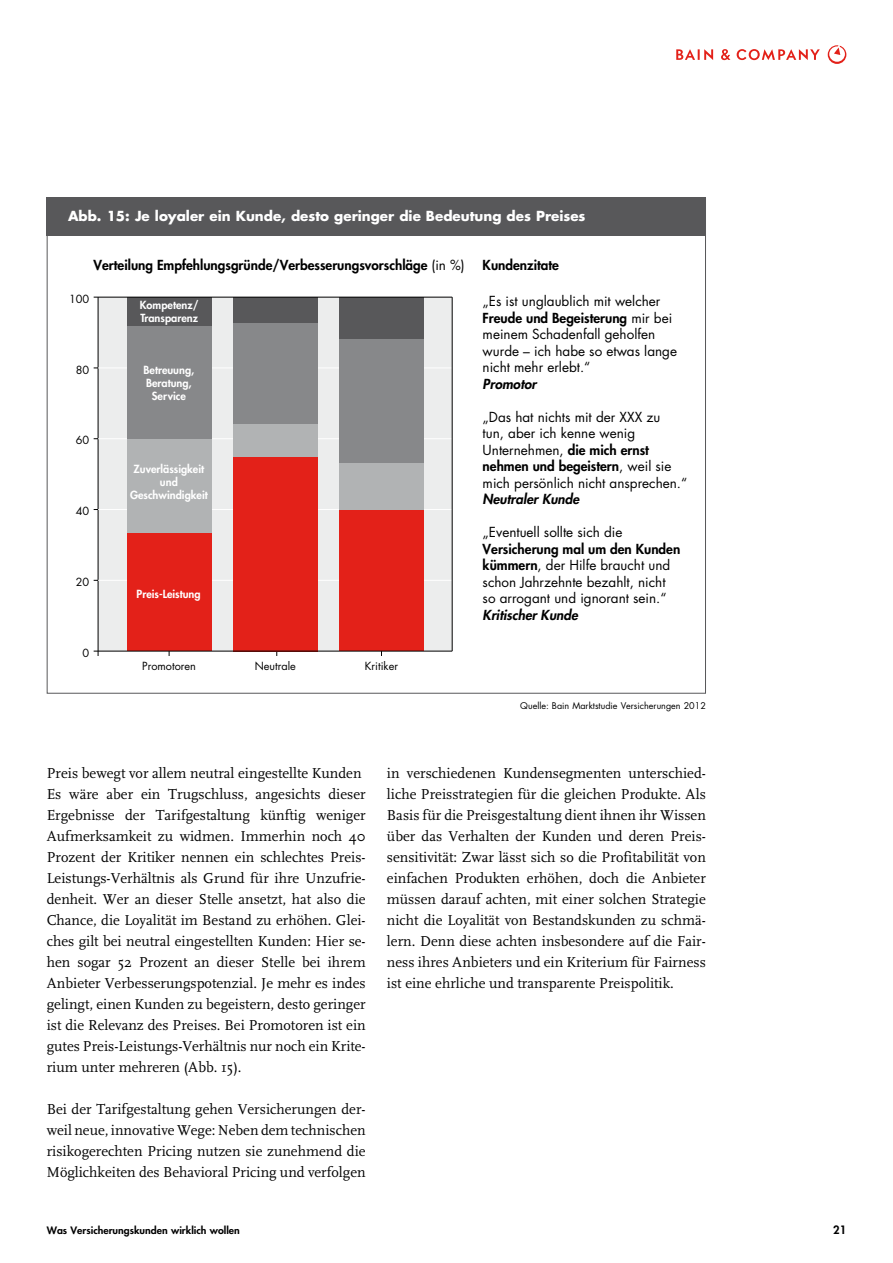
<style>
.page{position:relative;width:893px;height:1263px;background:#fff}
.page>*{position:absolute;margin:0;border:0;box-sizing:border-box;transform-origin:0 0}
.t1{font:15px/21px "Scala";color:#000;text-align:justify}
.t2{font:13.5px/16.5px "Futura";color:#000}
.t3{font:800 13.5px "Futura";color:#000}
.t4{font:700 13.5px "Futura";color:#fff}
.t5{font:italic 800 13.5px "Futura";color:#000}
.t6{font:800 11.25px "Futura";color:#000}
.t7{font:800 10.95px/13px "Futura";color:#fff;text-align:center}
.t8{font:10.95px "Futura";color:#000}
.t9{font:800 10.05px "Futura";color:#000;scale:1.05 1}
.t10{font:9px "Futura";color:#000}
.s1{font-weight:400}
.s2{font-weight:800}
</style>
<div class="page">
<svg style="left:676px;top:49px;width:37px;height:11px"></svg>
<svg style="left:721px;top:49px;width:9px;height:11px"></svg>
<svg style="left:737px;top:49px;width:83px;height:11px"></svg>
<svg style="left:828px;top:45px;width:18px;height:19px"></svg>
<div style="left:47px;top:198px;width:659px;height:38px;background:#58585a"></div>
<div style="left:98px;top:297px;width:354px;height:354px;background:#eceded"></div>
<div style="left:127px;top:297px;width:84px;height:29px;background:#58585a"></div>
<hr style="left:98px;top:297px;width:1px;height:359px;background:#000">
<hr style="left:98px;top:367px;width:354px;height:1px;background:#fff">
<hr style="left:98px;top:438px;width:354px;height:1px;background:#fff">
<hr style="left:98px;top:509px;width:354px;height:1px;background:#fff">
<hr style="left:98px;top:580px;width:354px;height:1px;background:#fff">
<hr style="left:452px;top:297px;width:1px;height:354px;background:#000">
<div style="left:127px;top:532px;width:84px;height:119px;background:#e32119"></div>
<div style="left:127px;top:439px;width:84px;height:93px;background:#b1b3b4"></div>
<div style="left:127px;top:326px;width:84px;height:113px;background:#87888a"></div>
<div style="left:233px;top:457px;width:84px;height:194px;background:#e32119"></div>
<div style="left:233px;top:424px;width:84px;height:33px;background:#b1b3b4"></div>
<div style="left:233px;top:297px;width:84px;height:26px;background:#58585a"></div>
<div style="left:233px;top:323px;width:84px;height:101px;background:#87888a"></div>
<div style="left:339px;top:509px;width:84px;height:142px;background:#e32119"></div>
<div style="left:339px;top:463px;width:84px;height:46px;background:#b1b3b4"></div>
<div style="left:339px;top:338px;width:84px;height:125px;background:#87888a"></div>
<div style="left:339px;top:297px;width:84px;height:41px;background:#58585a"></div>
<hr style="left:94px;top:651px;width:358px;height:1px;background:#000">
<hr style="left:94px;top:297px;width:358px;height:1px;background:#000">
<p class="t4" style="left:68px;top:207px;width:519px">Abb. 15: Je loyaler ein Kunde, desto geringer die Bedeutung des Preises</p>
<p class="t3" style="left:94px;top:256px;width:373px">Verteilung Empfehlungsgründe/Verbesserungsvorschläge <span class="s1">(in %)</span></p>
<p class="t3" style="left:483px;top:256px;width:78px">Kundenzitate</p>
<p class="t8" style="left:69px;top:292px;width:22px">100</p>
<p class="t8" style="left:76px;top:362px;width:15px">80</p>
<p class="t8" style="left:76px;top:433px;width:15px">60</p>
<p class="t8" style="left:76px;top:504px;width:15px">40</p>
<p class="t8" style="left:76px;top:575px;width:15px">20</p>
<p class="t8" style="left:83px;top:646px;width:8px">0</p>
<p class="t7" style="left:140px;top:299px;width:60px;line-height:12.5px;text-align:left">Kompetenz/<br>Transparenz</p>
<p class="t2" style="left:483px;top:293px;width:196px">„Es ist unglaublich mit welcher<br><span class="s2">Freude und Begeisterung</span> mir bei meinem Schadenfall geholfen wurde – ich habe so etwas lange nicht mehr erlebt.“</p>
<p class="t5" style="left:483px;top:375px;width:55px">Promotor</p>
<p class="t2" style="left:483px;top:409px;width:206px">„Das hat nichts mit der XXX zu<br>tun, aber ich kenne wenig<br>Unternehmen, <span class="s2">die mich ernst nehmen und begeistern</span>, weil sie mich persönlich nicht ansprechen.“</p>
<p class="t5" style="left:483px;top:491px;width:98px">Neutraler Kunde</p>
<p class="t2" style="left:483px;top:524px;width:141px">„Eventuell sollte sich die</p>
<p class="t2" style="left:483px;top:541px;width:199px"><span class="s2">Versicherung mal um den Kunden kümmern</span>, der Hilfe braucht und schon Jahrzehnte bezahlt, nicht so arrogant und ignorant sein.“</p>
<p class="t5" style="left:483px;top:606px;width:97px">Kritischer Kunde</p>
<p class="t7" style="left:143px;top:363px;width:52px">Betreuung,<br>Beratung,<br>Service</p>
<p class="t7" style="left:130px;top:462px;width:79px">Zuverlässigkeit und<br>Geschwindigkeit</p>
<p class="t7" style="left:137px;top:587px;width:66px">Preis-Leistung</p>
<p class="t8" style="left:142px;top:658px;width:55px">Promotoren</p>
<p class="t8" style="left:255px;top:658px;width:43px">Neutrale</p>
<p class="t8" style="left:365px;top:658px;width:35px">Kritiker</p>
<p class="t10" style="left:520px;top:699px;width:187px">Quelle: Bain Marktstudie Versicherungen 2012</p>
<p class="t1" style="left:47px;top:762px;width:320px;text-align:left">Preis bewegt vor allem neutral eingestellte Kunden Es wäre aber ein Trugschluss, angesichts dieser Ergebnisse der Tarifgestaltung künftig weniger Aufmerksamkeit zu widmen. Immerhin noch 40<br>Prozent der Kritiker nennen ein schlechtes Preis-Leistungs-Verhältnis als Grund für ihre Unzufrie&shy;denheit. Wer an dieser Stelle ansetzt, hat also die Chance, die Loyalität im Bestand zu erhöhen. Glei&shy;ches gilt bei neutral eingestellten Kunden: Hier se&shy;hen sogar 52 Prozent an dieser Stelle bei ihrem Anbieter Verbesserungspotenzial. Je mehr es indes gelingt, einen Kunden zu begeistern, desto geringer ist die Relevanz des Preises. Bei Promotoren ist ein gutes Preis-Leistungs-Verhältnis nur noch ein Krite&shy;rium unter mehreren (Abb. 15).</p>
<p class="t1" style="left:47px;top:1098px;width:320px">Bei der Tarifgestaltung gehen Versicherungen der&shy;weil neue, innovative Wege: Neben dem technischen risikogerechten Pricing nutzen sie zunehmend die Möglichkeiten des Behavioral Pricing und verfolgen</p>
<p class="t1" style="left:387px;top:762px;width:320px">in verschiedenen Kundensegmenten unterschied&shy;liche Preisstrategien für die gleichen Produkte. Als Basis für die Preisgestaltung dient ihnen ihr Wissen über das Verhalten der Kunden und deren Preis&shy;sensitivität: Zwar lässt sich so die Profitabilität von einfachen Produkten erhöhen, doch die Anbieter müssen darauf achten, mit einer solchen Strategie nicht die Loyalität von Bestandskunden zu schmä&shy;lern. Denn diese achten insbesondere auf die Fair&shy;ness ihres Anbieters und ein Kriterium für Fairness ist eine ehrliche und transparente Preispolitik.</p>
<p class="t9" style="left:47px;top:1223px;width:185px">Was Versicherungskunden wirklich wollen</p>
<p class="t6" style="left:833px;top:1222px;width:15px">21</p>
</div>
